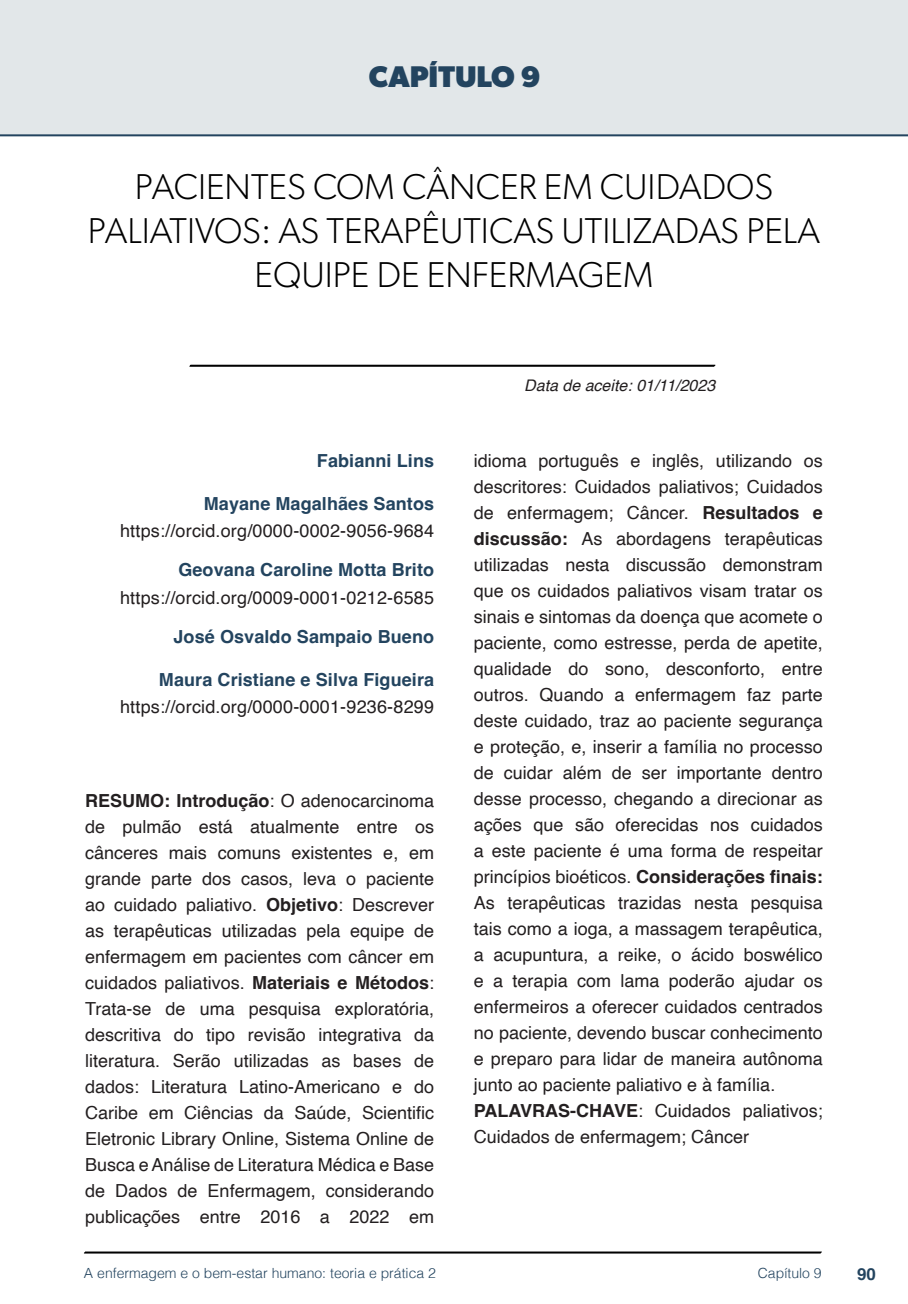
<style>
.page{position:relative;width:908px;height:1304px;background:#fff}
.page>*{position:absolute;margin:0;border:0;box-sizing:border-box;transform-origin:0 0}
.t1{font:300 36px/44px "Gibson";color:#000;text-align:center}
.t2{font:700 30px "Gibson";color:#23445f}
.t3{font:18px/26px "Helvetica";color:#231f20;text-align:justify}
.t4{font:700 18px "Helvetica";letter-spacing:.005em;color:#23445f}
.t5{font:700 16.8px "Helvetica";color:#23445f}
.t6{font:italic 16px "Helvetica";color:#231f20}
.t7{font:300 14px "Helvetica";color:#23445f}
.s1{font-weight:700}
</style>
<div class="page">
<svg style="left:84px;top:1251px;width:737px;height:3px;background:#515151"></svg>
<svg style="left:189px;top:364px;width:526px;height:3px;background:#4f4f4f"></svg>
<div style="left:0;top:0;width:907px;height:136px;background:#e2e7e9"></div>
<div style="left:44px;top:72px;width:68px;height:61px;background:#e2e7e9"></div>
<h2 class="t2" style="left:369px;top:58px;width:173px">CAPÍTULO 9</h2>
<h1 class="t1" style="left:88px;top:164px;width:733px">PACIENTES COM CÂNCER EM CUIDADOS<br>PALIATIVOS: AS TERAPÊUTICAS UTILIZADAS PELA<br>EQUIPE DE ENFERMAGEM</h1>
<p class="t4" style="left:317px;top:450px;width:119px">Fabianni Lins</p>
<p class="t4" style="left:204px;top:492px;width:232px">Mayane Magalhães Santos</p>
<p class="t3" style="left:120px;top:518px;width:315px">https://orcid.org/0000-0002-9056-9684</p>
<p class="t4" style="left:178px;top:559px;width:257px">Geovana Caroline Motta Brito</p>
<p class="t3" style="left:120px;top:585px;width:315px">https://orcid.org/0009-0001-0212-6585</p>
<p class="t4" style="left:173px;top:626px;width:262px">José Osvaldo Sampaio Bueno</p>
<p class="t4" style="left:159px;top:668px;width:276px">Maura Cristiane e Silva Figueira</p>
<p class="t3" style="left:120px;top:694px;width:315px">https://orcid.org/0000-0001-9236-8299</p>
<p class="t3" style="left:85px;top:788px;width:350px"><span class="s1">RESUMO: Introdução</span>: O adenocarcinoma de pulmão está atualmente entre os cânceres mais comuns existentes e, em grande parte dos casos, leva o paciente ao cuidado paliativo. <span class="s1">Objetivo</span>: Descrever as terapêuticas utilizadas pela equipe de enfermagem em pacientes com câncer em cuidados paliativos. <span class="s1">Materiais e Métodos</span>:<br>Trata-se de uma pesquisa exploratória, descritiva do tipo revisão integrativa da literatura. Serão utilizadas as bases de dados: Literatura Latino-Americano e do Caribe em Ciências da Saúde, Scientific Eletronic Library Online, Sistema Online de Busca e Análise de Literatura Médica e Base de Dados de Enfermagem, considerando publicações entre 2016 a 2022 em</p>
<p class="t6" style="left:524px;top:373px;width:192px">Data de aceite: 01/11/2023</p>
<p class="t3" style="left:473px;top:448px;width:350px;text-align:left">idioma português e inglês, utilizando os descritores: Cuidados paliativos; Cuidados de enfermagem; Câncer. <span class="s1">Resultados e discussão:</span> As abordagens terapêuticas utilizadas nesta discussão demonstram que os cuidados paliativos visam tratar os sinais e sintomas da doença que acomete o paciente, como estresse, perda de apetite, qualidade do sono, desconforto, entre outros. Quando a enfermagem faz parte deste cuidado, traz ao paciente segurança e proteção, e, inserir a família no processo de cuidar além de ser importante dentro desse processo, chegando a direcionar as ações que são oferecidas nos cuidados a este paciente é uma forma de respeitar princípios bioéticos. <span class="s1">Considerações finais:<br></span>As terapêuticas trazidas nesta pesquisa tais como a ioga, a massagem terapêutica, a acupuntura, a reike, o ácido boswélico e a terapia com lama poderão ajudar os enfermeiros a oferecer cuidados centrados no paciente, devendo buscar conhecimento e preparo para lidar de maneira autônoma junto ao paciente paliativo e à família.<br><span class="s1">PALAVRAS-CHAVE</span>: Cuidados paliativos; Cuidados de enfermagem; Câncer</p>
<p class="t7" style="left:84px;top:1261px;width:353px">A enfermagem e o bem-estar humano: teoria e prática 2</p>
<p class="t7" style="left:757px;top:1261px;width:65px">Capítulo 9</p>
<p class="t5" style="left:856px;top:1264px;width:20px">90</p>
</div>
